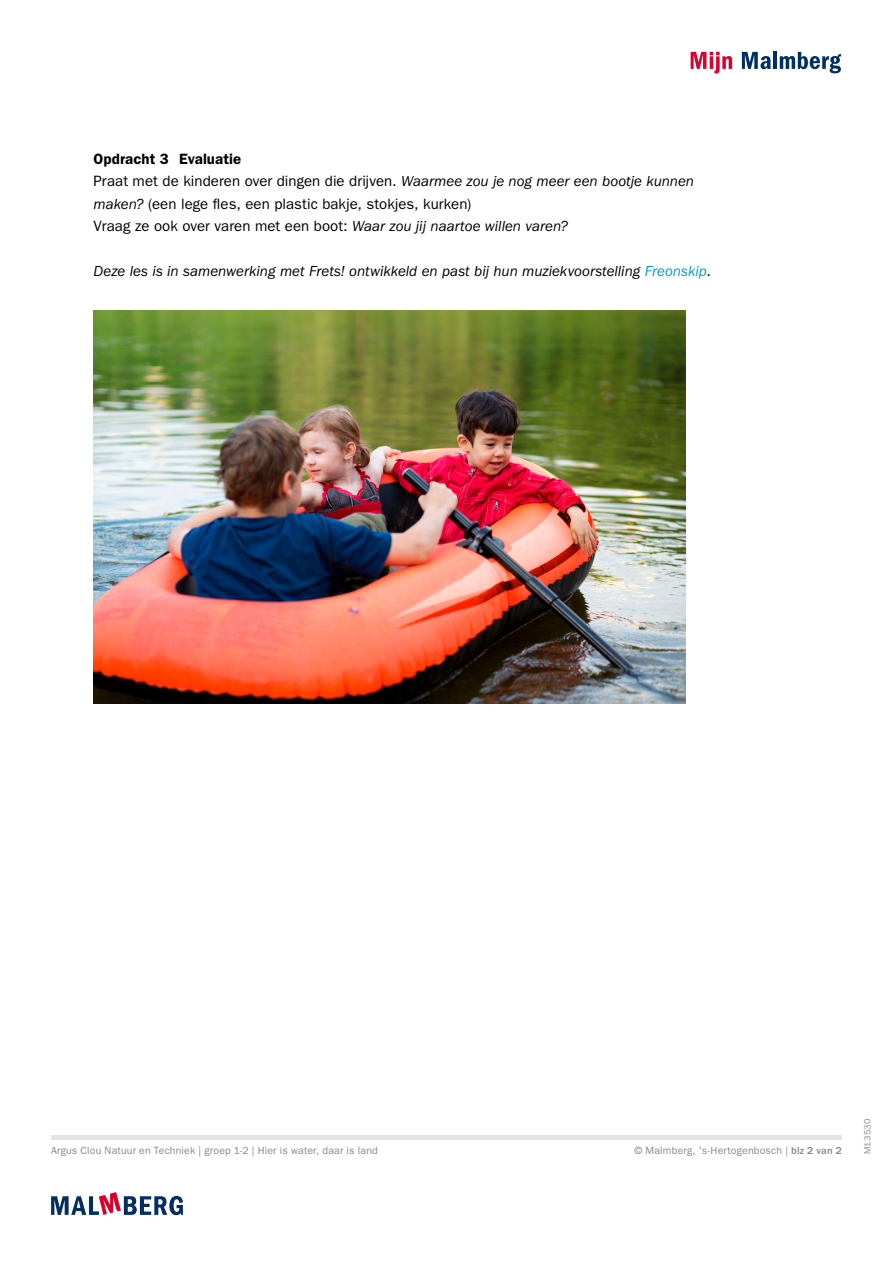
<style>
.page{position:relative;width:893px;height:1263px;background:#fff}
.page>*{position:absolute;margin:0;border:0;box-sizing:border-box;transform-origin:0 0}
.t1{font:15px/22.5px "ITC Franklin Gothic Std";letter-spacing:.005em;color:#000}
.t2{font:italic 15px "ITC Franklin Gothic Std";color:#000}
.t3{font:10.5px "ITC Franklin Gothic Std";letter-spacing:.015em;color:#87888a}
.t4{font:9px "ITC Franklin Gothic Std";letter-spacing:.025em;color:#87888a}
.s1{font-weight:600}
.s2{font-style:italic}
.s3{color:#009cc5}
.s4{font-style:normal}
.s5{font-weight:500}
</style>
<div class="page">
<svg style="left:51px;top:1192px;width:132px;height:23px"></svg>
<svg style="left:691px;top:52px;width:41px;height:22px"></svg>
<svg style="left:742px;top:52px;width:29px;height:17px"></svg>
<hr style="left:773px;top:52px;width:4px;height:17px;background:#003063">
<svg style="left:780px;top:52px;width:61px;height:21px"></svg>
<div style="left:51px;top:1135px;width:791px;height:5px;background:#e3e4e4"></div>
<img style="left:94px;top:310px;width:591px;height:393px">
<p class="t1" style="left:94px;top:148px;width:602px"><span class="s1">Opdracht 3 Evaluatie<br></span>Praat met de kinderen over dingen die drijven. <span class="s2">Waarmee zou je nog meer een bootje kunnen maken?</span> (een lege fles, een plastic bakje, stokjes, kurken)<br>Vraag ze ook over varen met een boot: <span class="s2">Waar zou jij naartoe willen varen?</span></p>
<p class="t2" style="left:94px;top:263px;width:619px">Deze les is in samenwerking met Frets! ontwikkeld en past bij hun muziekvoorstelling <span class="s3">Freonskip</span><span class="s4">.</span></p>
<p class="t3" style="left:51px;top:1144px;width:328px">Argus Clou Natuur en Techniek | groep 1-2 | Hier is water, daar is land</p>
<p class="t3" style="left:634px;top:1144px;width:209px">© Malmberg, 's-Hertogenbosch | <span class="s5">blz 2 van 2</span></p>
<p class="t4" style="left:862px;top:1154px;width:37px;rotate:-90deg">M13530</p>
</div>
